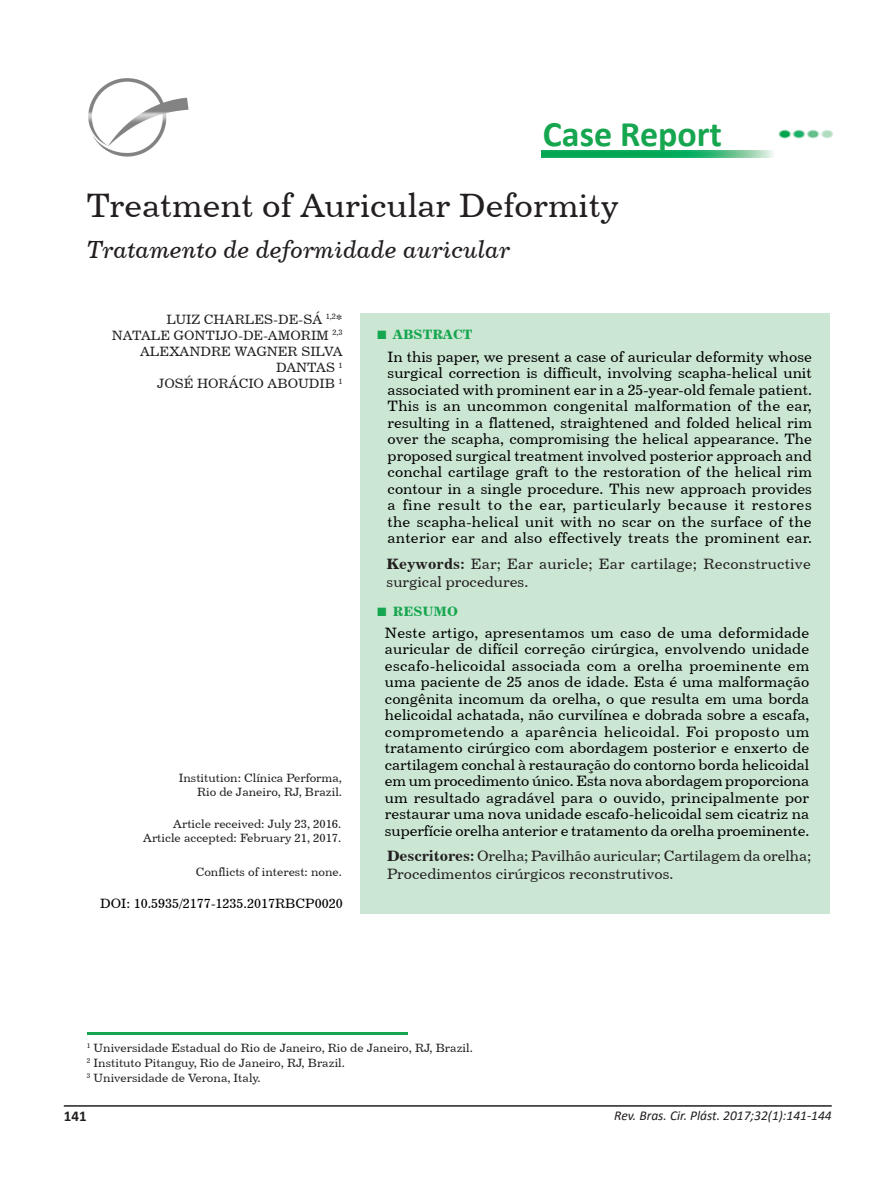
<style>
.page{position:relative;width:893px;height:1191px;background:#fff}
.page>*{position:absolute;margin:0;border:0;box-sizing:border-box;transform-origin:0 0}
.Gravata{font:700 36px "Calibri";color:#15a64f}
.Título{font:33.75px "Century 731 BT Roman A";color:#231f20}
.Titulo_Ingles{font:24.75px "Century 731 BT Italic A";color:#231f20}
.Abstract{font:15px/16.5px "Century 731 BT Roman A";letter-spacing:.005em;color:#000;text-align:justify}
.Key_words{font:15px/18px "Century 731 BT Roman A";color:#231f20}
.t1{font:700 15px "Calibri";color:#231f20}
.Autor{font:13.5px/16.2px "Century 731 BT Roman A";color:#231f20;text-align:right}
.t2{font:italic 13.5px "Calibri";color:#231f20}
.DOI{font:13.5px "Century 731 BT Roman A";color:#000}
.RESUMO{font:13.5px "Century 731 BT Bold A";color:#15a64f}
.Instituição{font:12px "Century 731 BT Roman A";color:#231f20}
.Correspondencia{font:12px/14.4px "Century 731 BT Roman A";color:#231f20;text-align:right}
.s1{font-family:"Times New Roman";font-weight:700;font-size:18px}
.s2{font-family:"Century 731 BT Bold A"}
</style>
<div class="page">
<hr style="left:64px;top:1105px;width:768px;height:1px;background:#231f20">
<img style="left:88px;top:78px;width:101px;height:79px">
<div style="left:360px;top:313px;width:470px;height:600px;background:#cbe6d3"></div>
<hr style="left:87px;top:1032px;width:320px;height:3px;background:#15a64f">
<img style="left:778px;top:129px;width:55px;height:10px">
<img style="left:542px;top:150px;width:232px;height:8px">
<p class="Gravata" style="left:543px;top:109px;width:181px">Case Report</p>
<p class="Título" style="left:86px;top:184px;width:534px">Treatment of Auricular Deformity</p>
<p class="Titulo_Ingles" style="left:87px;top:234px;width:425px">Tratamento de deformidade auricular</p>
<p class="Autor" style="left:166px;top:311px;width:178px">LUIZ CHARLES-DE-SÁ <sup>1,2</sup>*</p>
<p class="Autor" style="left:112px;top:327px;width:233px">NATALE GONTIJO-DE-AMORIM <sup>2,3</sup></p>
<p class="Autor" style="left:140px;top:343px;width:204px">ALEXANDRE WAGNER SILVA<br>DANTAS <sup>1</sup></p>
<p class="Autor" style="left:157px;top:375px;width:187px">JOSÉ HORÁCIO ABOUDIB <sup>1</sup></p>
<p class="Correspondencia" style="left:179px;top:770px;width:165px">Institution: Clínica Performa,<br>Rio de Janeiro, RJ, Brazil.</p>
<p class="Correspondencia" style="left:173px;top:816px;width:169px">Article received: July 23, 2016.</p>
<p class="Correspondencia" style="left:143px;top:831px;width:199px">Article accepted: February 21, 2017.</p>
<p class="RESUMO" style="left:376px;top:326px;width:98px"><span class="s1">■</span> ABSTRACT</p>
<p class="Abstract" style="left:388px;top:348px;width:426px">In this paper, we present a case of auricular deformity whose surgical correction is difficult, involving scapha-helical unit associated with prominent ear in a 25-year-old female patient.<br>This is an uncommon congenital malformation of the ear, resulting in a flattened, straightened and folded helical rim over the scapha, compromising the helical appearance. The proposed surgical treatment involved posterior approach and conchal cartilage graft to the restoration of the helical rim contour in a single procedure. This new approach provides a fine result to the ear, particularly because it restores the scapha-helical unit with no scar on the surface of the anterior ear and also effectively treats the prominent ear.</p>
<p class="Key_words" style="left:387px;top:554px;width:426px"><span class="s2">Keywords:</span> Ear; Ear auricle; Ear cartilage; Reconstructive surgical procedures.</p>
<p class="RESUMO" style="left:376px;top:603px;width:83px"><span class="s1">■</span> RESUMO</p>
<p class="Abstract" style="left:385px;top:624px;width:426px">Neste artigo, apresentamos um caso de uma deformidade auricular de difícil correção cirúrgica, envolvendo unidade escafo-helicoidal associada com a orelha proeminente em uma paciente de 25 anos de idade. Esta é uma malformação congênita incomum da orelha, o que resulta em uma borda helicoidal achatada, não curvilínea e dobrada sobre a escafa, comprometendo a aparência helicoidal. Foi proposto um tratamento cirúrgico com abordagem posterior e enxerto de cartilagem conchal à restauração do contorno borda helicoidal em um procedimento único. Esta nova abordagem proporciona um resultado agradável para o ouvido, principalmente por restaurar uma nova unidade escafo-helicoidal sem cicatriz na superfície orelha anterior e tratamento da orelha proeminente.</p>
<p class="Key_words" style="left:387px;top:846px;width:426px"><span class="s2">Descritores:</span> Orelha; Pavilhão auricular; Cartilagem da orelha;</p>
<p class="Instituição" style="left:196px;top:864px;width:148px">Conflicts of interest: none.</p>
<p class="Key_words" style="left:387px;top:864px;width:288px">Procedimentos cirúrgicos reconstrutivos.</p>
<p class="DOI" style="left:100px;top:894px;width:244px">DOI: 10.5935/2177-1235.2017RBCP0020</p>
<p class="Instituição" style="left:87px;top:1040px;width:387px"><sup>1</sup> Universidade Estadual do Rio de Janeiro, Rio de Janeiro, RJ, Brazil.</p>
<p class="Instituição" style="left:87px;top:1055px;width:260px"><sup>2</sup> Instituto Pitanguy, Rio de Janeiro, RJ, Brazil.</p>
<p class="Instituição" style="left:87px;top:1070px;width:175px"><sup>3</sup> Universidade de Verona, Italy.</p>
<p class="t1" style="left:64px;top:1105px;width:24px">141</p>
<p class="t2" style="left:614px;top:1106px;width:219px">Rev. Bras. Cir. Plást. 2017;32(1):141-144</p>
</div>
